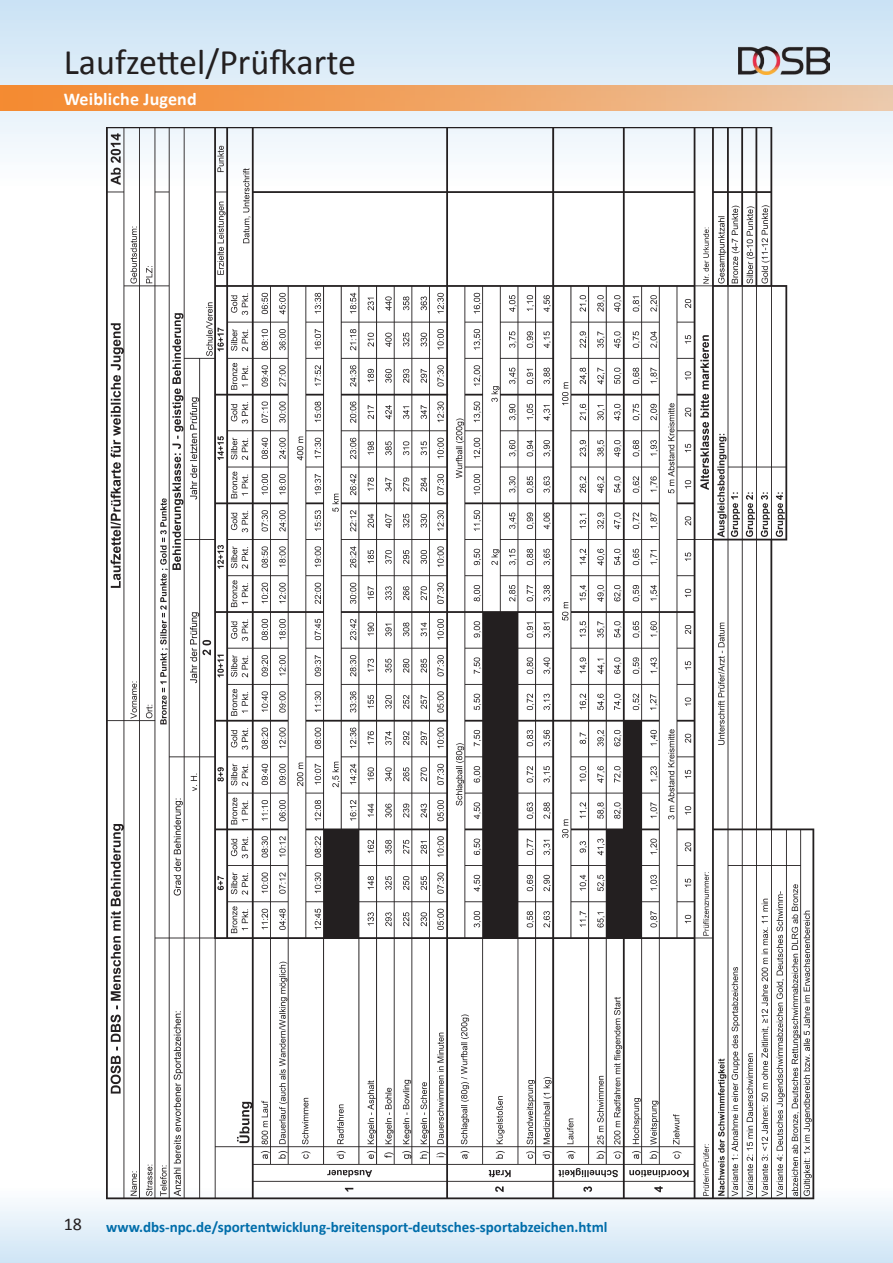
<style>
.page{position:relative;width:893px;height:1263px;background:#fff}
.page>*{position:absolute;margin:0;border:0;box-sizing:border-box;transform-origin:0 0}
.t1{font:36px "Calibri";color:#231f20}
.t2{font:700 18px "Calibri";letter-spacing:.01em;color:#fff}
.t3{font:18px "Calibri";color:#231f20}
.t4{font:700 15px "Calibri";color:#006daa}
</style>
<div class="page">
<div style="left:0;top:1148px;width:893px;height:115px;background:linear-gradient(to bottom,#fff,#d4e7f6)"></div>
<svg style="left:0;top:0;width:893px;height:154px;background:#d8e9f5"></svg>
<div style="left:0;top:85px;width:893px;height:26px;background:linear-gradient(to right,#f58628,#ebc6a7)"></div>
<img style="left:106px;top:128px;width:708px;height:1078px">
<img style="left:738px;top:47px;width:91px;height:27px">
<h1 class="t1" style="left:64px;top:40px;width:294px">Laufzettel/Prüfkarte</h1>
<p class="t2" style="left:64px;top:87px;width:135px">Weibliche Jugend</p>
<p class="t3" style="left:64px;top:1212px;width:20px">18</p>
<p class="t4" style="left:106px;top:1217px;width:503px">www.dbs-npc.de/sportentwicklung-breitensport-deutsches-sportabzeichen.html</p>
</div>
